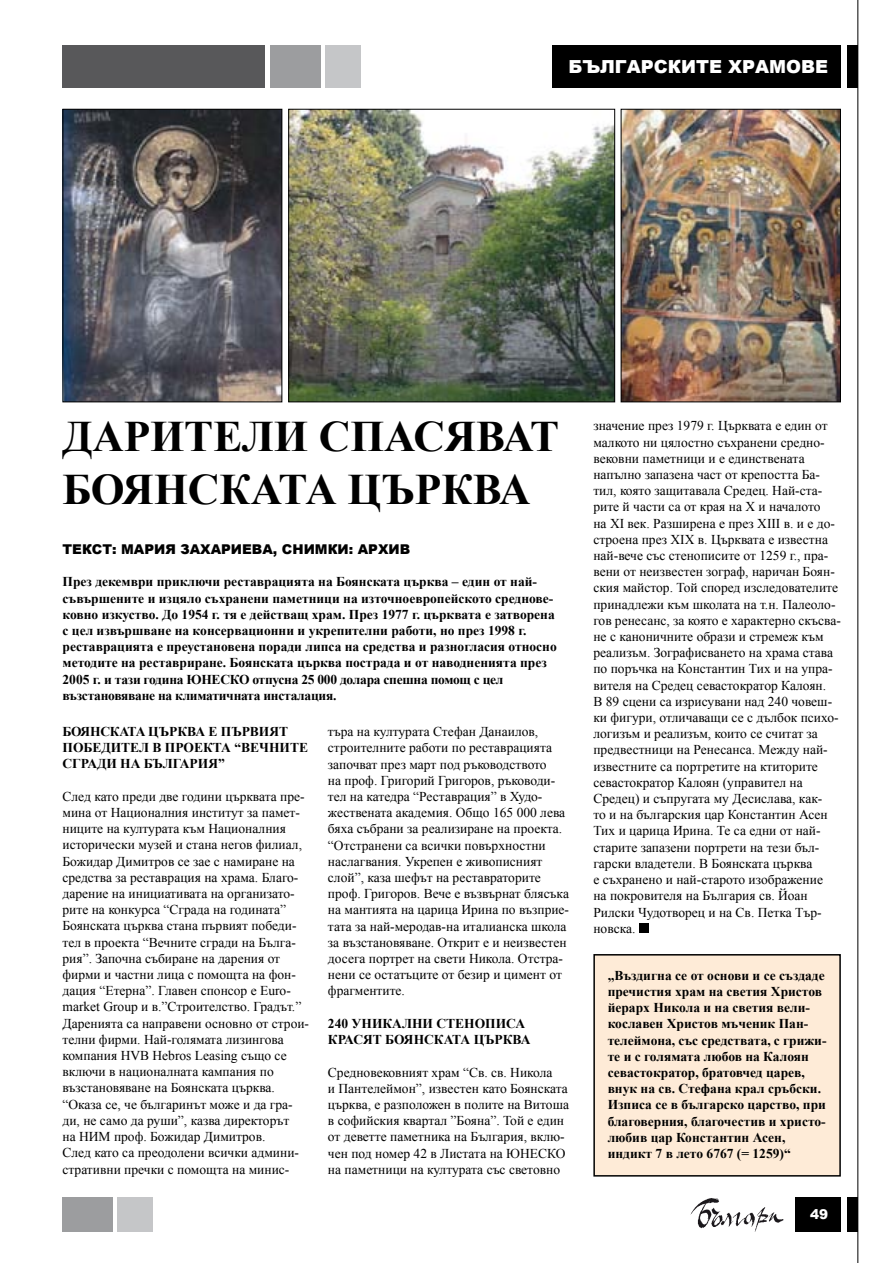
<style>
.page{position:relative;width:891px;height:1263px;background:#fff}
.page>*{position:absolute;margin:0;border:0;box-sizing:border-box;transform-origin:0 0}
.t1{font:700 43.5px/52.5px "Times New Roman";color:#000}
.t2{font:900 18px "Arial";color:#fff}
.t3{font:13.5px/16.2px "Times New Roman";color:#000}
.t4{font:700 13.5px/16.2px "Times New Roman";color:#000}
.t5{font:900 13.5px "Arial";color:#000}
.t6{font:900 13.5px "Arial";color:#fff}
</style>
<div class="page">
<hr style="left:857px;top:0;width:1px;height:1263px;background:#000">
<div style="left:847px;top:45px;width:11px;height:43px;background:#000"></div>
<div style="left:593px;top:45px;width:248px;height:43px;background:#000"></div>
<div style="left:63px;top:45px;width:202px;height:43px;background:#58585a"></div>
<div style="left:270px;top:45px;width:50px;height:43px;background:#9c9d9f"></div>
<div style="left:325px;top:45px;width:36px;height:43px;background:#c5c6c8"></div>
<div style="left:63px;top:1197px;width:50px;height:34px;background:#9c9d9f"></div>
<div style="left:118px;top:1197px;width:35px;height:34px;background:#c5c6c8"></div>
<div style="left:847px;top:1197px;width:11px;height:34px;background:#000"></div>
<img style="left:690px;top:1198px;width:94px;height:34px">
<div style="left:795px;top:1197px;width:46px;height:34px;background:#000"></div>
<div style="left:639px;top:923px;width:10px;height:10px;background:#000"></div>
<img style="left:290px;top:111px;width:323px;height:289px">
<div style="left:288px;top:109px;width:327px;height:293px;border:1px solid #000"></div>
<img style="left:65px;top:111px;width:215px;height:289px">
<div style="left:63px;top:109px;width:219px;height:293px;border:1px solid #000"></div>
<div style="left:594px;top:955px;width:246px;height:221px;background:#feebd7"></div>
<div style="left:593px;top:954px;width:248px;height:222px;border:2px solid #000"></div>
<img style="left:623px;top:111px;width:216px;height:289px">
<div style="left:621px;top:109px;width:220px;height:293px;border:1px solid #000"></div>
<div style="left:552px;top:45px;width:248px;height:43px;background:#000"></div>
<p class="t2" style="left:568px;top:53px;width:261px">БЪЛГАРСКИТЕ ХРАМОВЕ</p>
<p class="t1" style="left:63px;top:409px;width:498px">ДАРИТЕЛИ СПАСЯВАТ<br>БОЯНСКАТА ЦЪРКВА</p>
<p class="t5" style="left:63px;top:539px;width:349px">ТЕКСТ: МАРИЯ ЗАХАРИЕВА, СНИМКИ: APXИB</p>
<p class="t4" style="left:63px;top:573px;width:496px">През декември приключи реставрацията на Боянската църква – един от най&shy;съвършените и изцяло съхранени паметници на източноевропейското среднове&shy;ковно изкуство. До 1954 г. тя е действащ храм. През 1977 г. църквата е затворена с цел извършване на консервационни и укрепителни работи, но през 1998 г. реставрацията е преустановена поради липса на средства и разногласия относно методите на реставриране. Боянската църква пострада и от наводненията през 2005 г. и тази година ЮНЕСКО отпусна 25 000 долара спешна помощ с цел възстановяване на климатичната инсталация.</p>
<p class="t4" style="left:63px;top:723px;width:247px">БОЯНСКАТА ЦЪРКВА Е ПЪРВИЯТ<br>ПОБЕДИТЕЛ В ПРОЕКТА “ВЕЧНИТЕ<br>СГРАДИ НА БЪЛГАРИЯ”</p>
<p class="t3" style="left:63px;top:788px;width:248px">След като преди две години църквата пре&shy;мина от Националния институт за памет&shy;ниците на културата към Националния исторически музей и стана негов филиал, Божидар Димитров се зае с намиране на средства за реставрация на храма. Благо&shy;дарение на инициативата на организато&shy;рите на конкурса “Сграда на годината” Боянската църква стана първият победи&shy;тел в проекта “Вечните сгради на Бълга&shy;рия”. Започна събиране на дарения от фирми и частни лица с помощта на фон&shy;дация “Етерна”. Главен спонсор е Euro&shy;market Group и в.”Строителство. Градът.” Даренията са направени основно от строи&shy;телни фирми. Най-голямата лизингова компания HVB Hebros Leasing също се включи в националната кампания по възстановяване на Боянската църква. “Оказа се, че българинът може и да гра&shy;ди, не само да руши”, казва директорът<br>на НИМ проф. Божидар Димитров.<br>След като са преодолени всички админи&shy;стративни пречки с помощта на минис-</p>
<p class="t3" style="left:328px;top:723px;width:243px">търа на културата Стефан Данаилов, строителните работи по реставрацията започват през март под ръководството<br>на проф. Григорий Григоров, ръководи&shy;тел на катедра “Реставрация” в Худо&shy;жествената академия. Общо 165 000 лева бяxa събрани за реализиране на проекта. “Отстранени са всички повърхностни наслагвания. Укрепен е живописният слой”, каза шефът на реставраторите проф. Григоров. Вече е възвърнат блясъка на мантията на царица Ирина по възприе&shy;тата за най-меродав-на италианска школа за възстановяване. Открит е и неизвестен досега портрет на свети Никола. Отстра&shy;нени се остатъците от безир и цимент от фрагментите.</p>
<p class="t4" style="left:328px;top:1015px;width:204px">240 УНИКАЛНИ СТЕНОПИСА<br>КРАСЯТ БОЯНСКАТА ЦЪРКВА</p>
<p class="t3" style="left:328px;top:1064px;width:243px">Средновековният храм “Св. св. Никола<br>и Пантелеймон”, известен като Боянската църква, е разположен в полите на Витоша в софийския квартал ”Бояна”. Той е един от деветте паметника на България, вклю&shy;чен под номер 42 в Листата на ЮНЕСКО на паметници на културата със световно</p>
<p class="t3" style="left:593px;top:418px;width:249px">значение през 1979 г. Църквата е един от малкото ни цялостно съхранени средно&shy;вековни паметници и е единствената напълно запазена част от крепостта Ба&shy;тил, която защитавала Средец. Най-ста&shy;рите й части са от края на X и началото<br>на XI век. Разширена е през XIII в. и е до&shy;строена през XIX в. Църквата е известна най-вече със стенописите от 1259 г., пра&shy;вени от неизвестен зограф, наричан Боян&shy;ския майстор. Той според изследователите принадлежи към школата на т.н. Палеоло&shy;гов ренесанс, за която е характерно скъсва&shy;не с каноничните образи и стремеж към реализъм. Зографисването на храма става по поръчка на Константин Тих и на упра&shy;вителя на Средец севастократор Калоян.<br>В 89 сцени са изрисувани над 240 човеш&shy;ки фигури, отличаващи се с дълбок психо&shy;логизъм и реализъм, които се считат за предвестници на Ренесанса. Между най&shy;известните са портретите на ктиторите севастократор Калоян (управител на Средец) и съпругата му Десислава, как-<br>то и на българския цар Константин Асен Тих и царица Ирина. Те са едни от най&shy;старите запазени портрети на тези бъл&shy;гарски владетели. В Боянската църква<br>е съхранено и най-старото изображение<br>на покровителя на България св. Йоан Рилски Чудотворец и на Св. Петка Тър&shy;новска.</p>
<p class="t4" style="left:608px;top:967px;width:220px">„Въздигна се от основи и се създаде пречистия храм на светия Христов йерарх Никола и на светия вели&shy;кославен Христов мъченик Пан&shy;телеймона, със средствата, с грижи&shy;те и с голямата любов на Калоян севастократор, братовчед царев, внук на св. Стефана крал сръбски.<br>Изписа се в българско царство, при благоверния, благочестив и христо&shy;любив цар Константин Асен, индикт 7 в лето 6767 (= 1259)“</p>
<p class="t6" style="left:810px;top:1205px;width:20px">49</p>
</div>
